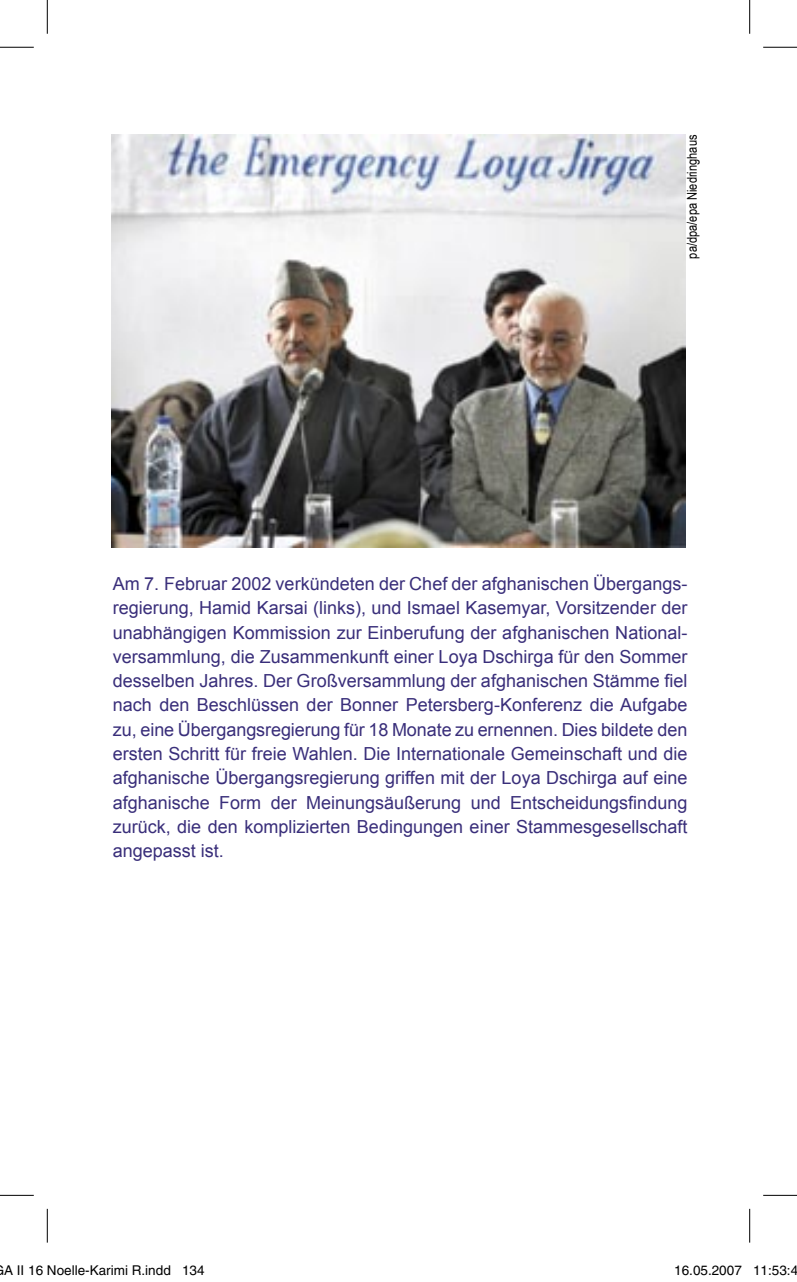
<style>
.page{position:relative;width:797px;height:1282px;background:#fff}
.page>*{position:absolute;margin:0;border:0;box-sizing:border-box;transform-origin:0 0}
.TTitelKastenLinks{font:18px/24.3px "Arial";color:#392e7a;text-align:justify}
.t1{font:13.5px "Helvetica";color:#000}
.TTitelKastenLinks-2{font:13.5px "Arial Narrow";color:#000}
</style>
<div class="page">
<img style="left:111px;top:135px;width:574px;height:413px">
<hr style="left:0;top:47px;width:34px;height:1px;background:#000">
<hr style="left:762px;top:47px;width:34px;height:1px;background:#000">
<hr style="left:0;top:1195px;width:34px;height:1px;background:#000">
<hr style="left:762px;top:1195px;width:34px;height:1px;background:#000">
<hr style="left:47px;top:0;width:1px;height:34px;background:#000">
<hr style="left:47px;top:1209px;width:1px;height:34px;background:#000">
<hr style="left:748px;top:0;width:1px;height:34px;background:#000">
<hr style="left:748px;top:1209px;width:1px;height:34px;background:#000">
<div style="left:720px;top:1266px;width:5px;height:9px;border:1px solid #fff;border-radius:50%"></div>
<div style="left:719px;top:1265px;width:7px;height:11px;border:1px solid #fff;border-radius:50%"></div>
<div style="left:727px;top:1266px;width:5px;height:9px;border:1px solid #fff;border-radius:50%"></div>
<div style="left:726px;top:1265px;width:7px;height:11px;border:1px solid #fff;border-radius:50%"></div>
<p class="TTitelKastenLinks-2" style="left:681px;top:258px;width:125px;rotate:-90deg">pa/dpa/epa Niedringhaus</p>
<p class="TTitelKastenLinks" style="left:113px;top:572px;width:576px">Am 7. Februar 2002 verkündeten der Chef der afghanischen Übergangs&shy;regierung, Hamid Karsai (links), und Ismael Kasemyar, Vorsitzender der unabhängigen Kommission zur Einberufung der afghanischen National&shy;versammlung, die Zusammenkunft einer Loya Dschirga für den Sommer desselben Jahres. Der Großversammlung der afghanischen Stämme fiel nach den Beschlüssen der Bonner Petersberg-Konferenz die Aufgabe zu, eine Übergangsregierung für 18 Monate zu ernennen. Dies bildete den ersten Schritt für freie Wahlen. Die Internationale Gemeinschaft und die afghanische Übergangsregierung griffen mit der Loya Dschirga auf eine afghanische Form der Meinungsäußerung und Entscheidungsfindung zurück, die den komplizierten Bedingungen einer Stammesgesellschaft angepasst ist.</p>
<p class="t1" style="left:4px;top:1263px;width:202px">A II 16 Noelle-Karimi R.indd 134</p>
<p class="t1" style="left:673px;top:1263px;width:125px">16.05.2007 11:53:4</p>
</div>
